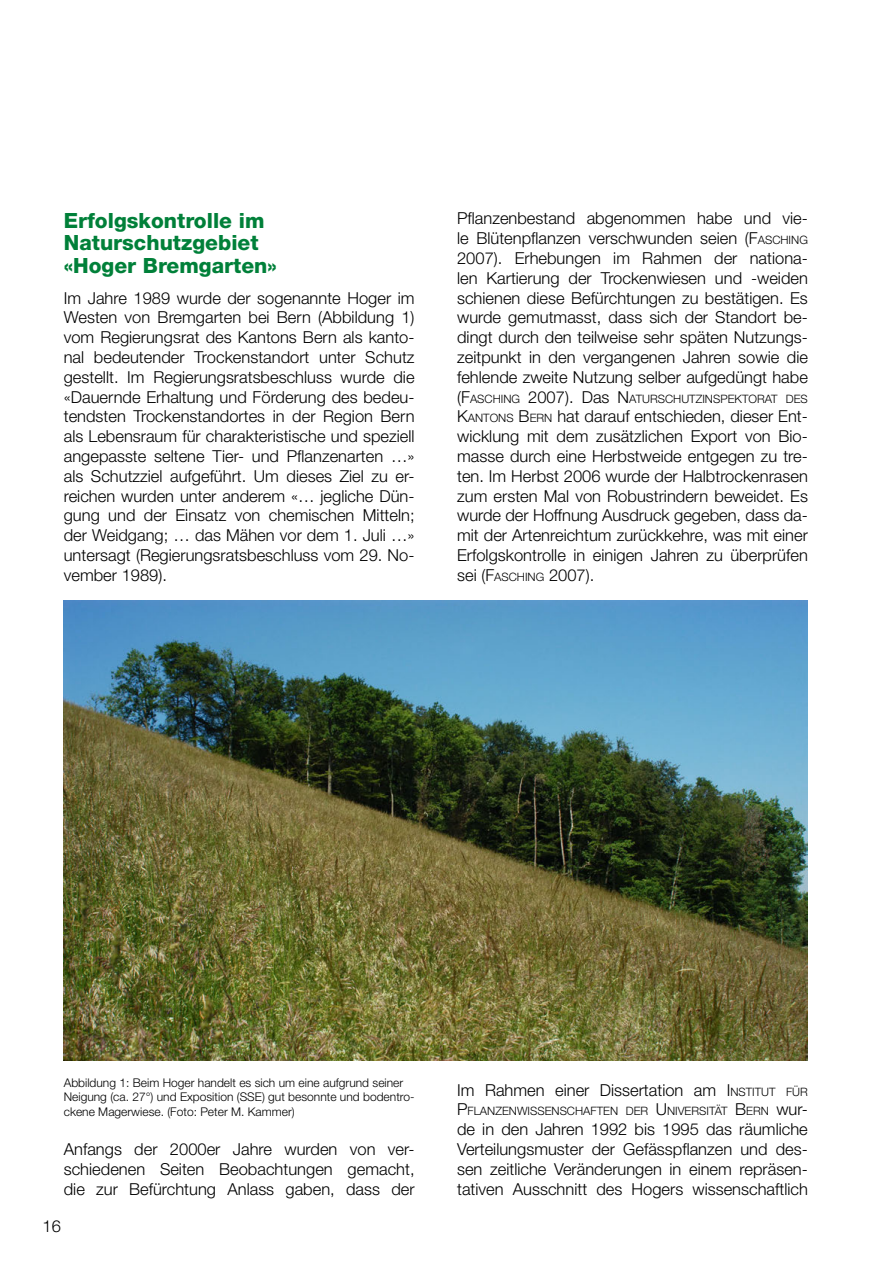
<style>
.page{position:relative;width:893px;height:1263px;background:#fff}
.page>*{position:absolute;margin:0;border:0;box-sizing:border-box;transform-origin:0 0}
.t1{font:800 21px/22.5px "Helvetica Neue LT Pro";color:#008039}
.t2{font:300 16.5px/19.8px "Helvetica Neue LT Pro";color:#000;text-align:justify}
.t3{font:300 12px/14.4px "Helvetica Neue LT Pro";color:#000}
.t4{font:300 11.55px "Helvetica Neue LT Pro";color:#000}
.s1{font-size:11.55px}
.s2{font-size:16.5px}
</style>
<div class="page">
<img style="left:64px;top:601px;width:744px;height:460px">
<p class="t1" style="left:64px;top:209px;width:215px">Erfolgskontrolle im<br>Naturschutzgebiet «Hoger Bremgarten»</p>
<p class="t2" style="left:64px;top:287px;width:352px">Im Jahre 1989 wurde der sogenannte Hoger im Westen von Bremgarten bei Bern (Abbildung 1) vom Regierungsrat des Kantons Bern als kanto&shy;nal bedeutender Trockenstandort unter Schutz gestellt. Im Regierungsratsbeschluss wurde die «Dauernde Erhaltung und Förderung des bedeu&shy;tendsten Trockenstandortes in der Region Bern als Lebensraum für charakteristische und speziell angepasste seltene Tier- und Pflanzenarten …» als Schutzziel aufgeführt. Um dieses Ziel zu er&shy;reichen wurden unter anderem «… jegliche Dün&shy;gung und der Einsatz von chemischen Mitteln; der Weidgang; … das Mähen vor dem 1. Juli …» untersagt (Regierungsratsbeschluss vom 29. No&shy;vember 1989).</p>
<p class="t2" style="left:457px;top:208px;width:352px">Pflanzenbestand abgenommen habe und vie&shy;le Blütenpflanzen verschwunden seien (F<span class="s1">ASCHING </span>2007). Erhebungen im Rahmen der nationa&shy;len Kartierung der Trockenwiesen und -weiden schienen diese Befürchtungen zu bestätigen. Es wurde gemutmasst, dass sich der Standort be&shy;dingt durch den teilweise sehr späten Nutzungs&shy;zeitpunkt in den vergangenen Jahren sowie die fehlende zweite Nutzung selber aufgedüngt habe</p>
<p class="t4" style="left:457px;top:391px;width:352px"><span class="s2">(F</span>ASCHING <span class="s2">2007). Das N</span>ATURSCHUTZINSPEKTORAT DES</p>
<p class="t2" style="left:457px;top:406px;width:352px">K<span class="s1">ANTONS</span> B<span class="s1">ERN</span> hat darauf entschieden, dieser Ent&shy;wicklung mit dem zusätzlichen Export von Bio&shy;masse durch eine Herbstweide entgegen zu tre&shy;ten. Im Herbst 2006 wurde der Halbtrockenrasen zum ersten Mal von Robustrindern beweidet. Es wurde der Hoffnung Ausdruck gegeben, dass da&shy;mit der Artenreichtum zurückkehre, was mit einer Erfolgskontrolle in einigen Jahren zu überprüfen sei (F<span class="s1">ASCHING</span> 2007).</p>
<p class="t3" style="left:64px;top:1075px;width:352px">Abbildung 1: Beim Hoger handelt es sich um eine aufgrund seiner<br>Neigung (ca. 27°) und Exposition (SSE) gut besonnte und bodentro&shy;ckene Magerwiese. (Foto: Peter M. Kammer)</p>
<p class="t2" style="left:64px;top:1139px;width:352px">Anfangs der 2000er Jahre wurden von ver&shy;schiedenen Seiten Beobachtungen gemacht, die zur Befürchtung Anlass gaben, dass der</p>
<p class="t2" style="left:43px;top:1216px;width:20px">16</p>
<p class="t2" style="left:457px;top:1079px;width:352px">Im Rahmen einer Dissertation am I<span class="s1">NSTITUT FÜR</span></p>
<p class="t4" style="left:457px;top:1104px;width:352px"><span class="s2">P</span>FLANZENWISSENSCHAFTEN DER <span class="s2">U</span>NIVERSITÄT <span class="s2">B</span>ERN <span class="s2">wur-</span></p>
<p class="t2" style="left:457px;top:1119px;width:352px">de in den Jahren 1992 bis 1995 das räumliche Verteilungsmuster der Gefässpflanzen und des&shy;sen zeitliche Veränderungen in einem repräsen&shy;tativen Ausschnitt des Hogers wissenschaftlich</p>
</div>
